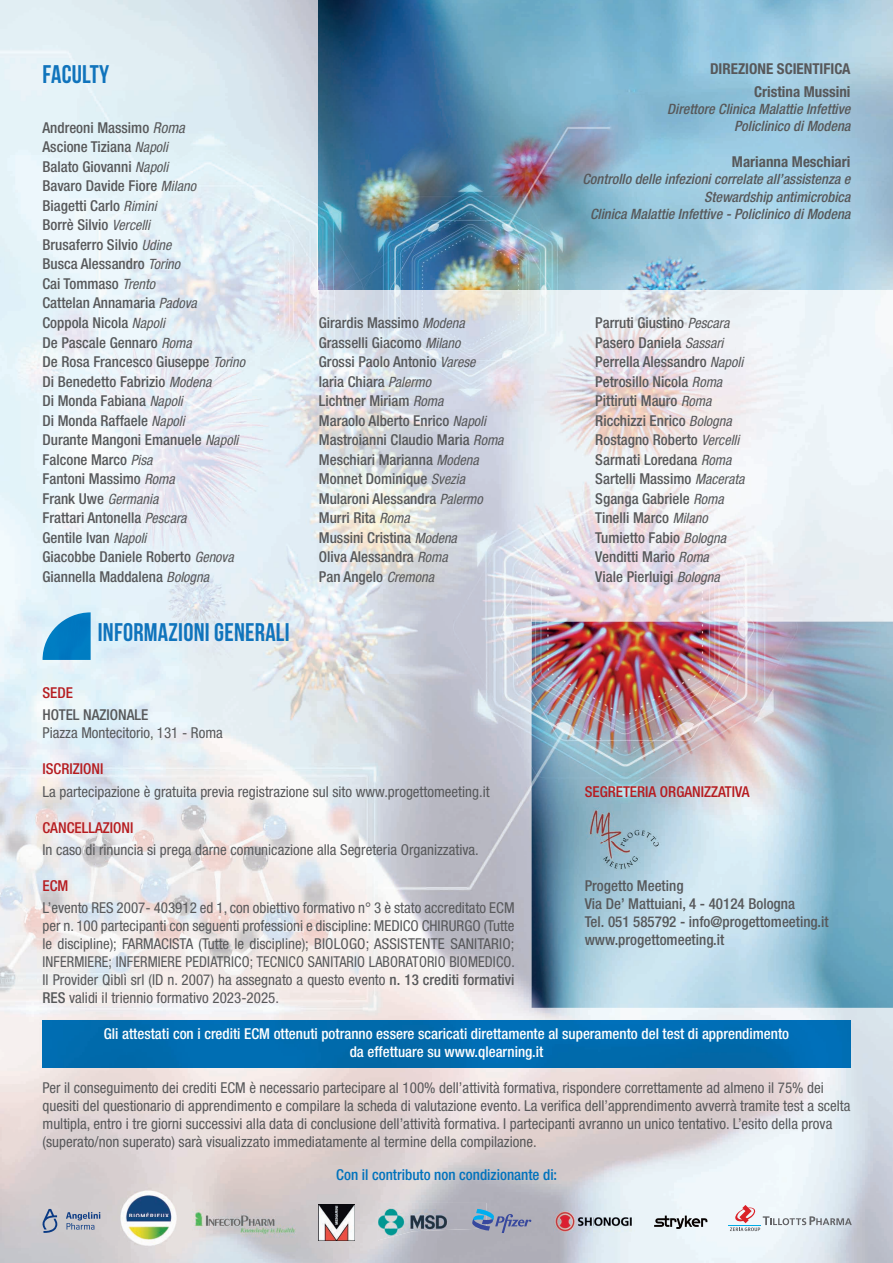
<style>
.page{position:relative;width:893px;height:1263px;background:#fff}
.page>*{position:absolute;margin:0;border:0;box-sizing:border-box;transform-origin:0 0}
.t1{font:25.5px "Bebas Neue";letter-spacing:.01em;color:#1074bc}
.t2{font:500 condensed 15px/19.5px "Helvetica Neue LT Std";color:#57585a}
.t3{font:condensed 15px/18px "Helvetica Neue LT Std";color:#57585a;text-align:justify}
.t4{font:500 condensed 15px/18px "Helvetica Neue LT Std";color:#fff;text-align:center}
.t5{font:500 condensed 15px "Helvetica Neue LT Std";color:#b61c20}
.t6{font:700 condensed 15px/22.2px "Helvetica Neue LT Std";color:#57585a;text-align:right}
.t7{font:500 condensed 15px "Helvetica Neue LT Std";color:#0072bc}
.t8{font:italic 500 condensed 14.25px/17.2px "Helvetica Neue LT Std";color:#57585a;text-align:right}
.s1{font-weight:400;font-style:italic}
.s2{font-weight:400;font-style:italic;font-size:14.25px}
.s3{font-weight:500}
</style>
<div class="page">
<img style="left:0;top:0;width:735px;height:631px">
<img style="left:0;top:631px;width:577px;height:632px">
<img style="left:577px;top:1008px;width:316px;height:255px">
<img style="left:319px;top:0;width:574px;height:289px">
<img style="left:531px;top:622px;width:362px;height:386px">
<img style="left:43px;top:612px;width:48px;height:48px">
<img style="left:43px;top:1020px;width:807px;height:48px">
<img style="left:579px;top:804px;width:89px;height:76px">
<img style="left:378px;top:1203px;width:109px;height:37px">
<svg style="left:43px;top:1209px;width:14px;height:24px"></svg>
<svg style="left:66px;top:1212px;width:34px;height:18px"></svg>
<svg style="left:472px;top:1209px;width:59px;height:24px"></svg>
<hr style="left:728px;top:1225px;width:33px;height:1px;background:#00abe5">
<svg style="left:730px;top:1205px;width:122px;height:26px"></svg>
<img style="left:121px;top:1184px;width:56px;height:67px">
<img style="left:192px;top:1196px;width:103px;height:56px">
<img style="left:319px;top:1204px;width:36px;height:36px">
<svg style="left:654px;top:1215px;width:53px;height:14px"></svg>
<img style="left:553px;top:1211px;width:81px;height:21px">
<h1 class="t1" style="left:43px;top:60px;width:68px">FACULTY</h1>
<p class="t2" style="left:43px;top:118px;width:204px">Andreoni Massimo <span class="s1">Roma<br></span>Ascione Tiziana <span class="s2">Napoli<br></span>Balato Giovanni <span class="s2">Napoli<br></span>Bavaro Davide Fiore <span class="s2">Milano<br></span>Biagetti Carlo <span class="s2">Rimini<br></span>Borrè Silvio <span class="s2">Vercelli<br></span>Brusaferro Silvio <span class="s2">Udine<br></span>Busca Alessandro <span class="s2">Torino<br></span>Cai Tommaso <span class="s2">Trento<br></span>Cattelan Annamaria <span class="s2">Padova<br></span>Coppola Nicola <span class="s2">Napoli<br></span>De Pascale Gennaro <span class="s2">Roma<br></span>De Rosa Francesco Giuseppe <span class="s2">Torino<br></span>Di Benedetto Fabrizio <span class="s2">Modena<br></span>Di Monda Fabiana <span class="s2">Napoli<br></span>Di Monda Raffaele <span class="s2">Napoli<br></span>Durante Mangoni Emanuele <span class="s2">Napoli<br></span>Falcone Marco <span class="s2">Pisa<br></span>Fantoni Massimo <span class="s2">Roma<br></span>Frank Uwe <span class="s2">Germania<br></span>Frattari Antonella <span class="s2">Pescara<br></span>Gentile Ivan <span class="s2">Napoli<br></span>Giacobbe Daniele Roberto <span class="s2">Genova<br></span>Giannella Maddalena <span class="s2">Bologna</span></p>
<h1 class="t1" style="left:98px;top:618px;width:193px">INFORMAZIONI GENERALI</h1>
<p class="t6" style="left:710px;top:58px;width:142px">DIREZIONE SCIENTIFICA<br>Cristina Mussini</p>
<p class="t8" style="left:667px;top:100px;width:185px">Direttore Clinica Malattie Infettive<br>Policlinico di Modena</p>
<p class="t6" style="left:732px;top:150px;width:120px">Marianna Meschiari</p>
<p class="t8" style="left:582px;top:171px;width:269px">Controllo delle infezioni correlate all’assistenza e<br>Stewardship antimicrobica<br>Clinica Malattie Infettive - Policlinico di Modena</p>
<p class="t2" style="left:319px;top:313px;width:186px">Girardis Massimo <span class="s2">Modena<br></span>Grasselli Giacomo <span class="s2">Milano<br></span>Grossi Paolo Antonio <span class="s2">Varese<br></span>Iaria Chiara <span class="s2">Palermo<br></span>Lichtner Miriam <span class="s2">Roma<br></span>Maraolo Alberto Enrico <span class="s2">Napoli<br></span>Mastroianni Claudio Maria <span class="s2">Roma<br></span>Meschiari Marianna <span class="s2">Modena<br></span>Monnet Dominique <span class="s2">Svezia<br></span>Mularoni Alessandra <span class="s2">Palermo<br></span>Murri Rita <span class="s2">Roma<br></span>Mussini Cristina <span class="s2">Modena<br></span>Oliva Alessandra <span class="s2">Roma<br></span>Pan Angelo <span class="s2">Cremona</span></p>
<p class="t2" style="left:595px;top:313px;width:151px">Parruti Giustino <span class="s2">Pescara<br></span>Pasero Daniela <span class="s2">Sassari<br></span>Perrella Alessandro <span class="s2">Napoli<br></span>Petrosillo Nicola <span class="s2">Roma<br></span>Pittiruti Mauro <span class="s2">Roma<br></span>Ricchizzi Enrico <span class="s2">Bologna<br></span>Rostagno Roberto <span class="s2">Vercelli<br></span>Sarmati Loredana <span class="s2">Roma<br></span>Sartelli Massimo <span class="s2">Macerata<br></span>Sganga Gabriele <span class="s2">Roma<br></span>Tinelli Marco <span class="s2">Milano<br></span>Tumietto Fabio <span class="s2">Bologna<br></span>Venditti Mario <span class="s2">Roma<br></span>Viale Pierluigi <span class="s2">Bologna</span></p>
<p class="t5" style="left:43px;top:684px;width:32px">SEDE</p>
<p class="t2" style="left:43px;top:705px;width:107px">HOTEL NAZIONALE</p>
<p class="t3" style="left:43px;top:724px;width:182px">Piazza Montecitorio, 131 - Roma</p>
<p class="t5" style="left:43px;top:760px;width:62px">ISCRIZIONI</p>
<p class="t3" style="left:43px;top:782px;width:449px">La partecipazione è gratuita previa registrazione sul sito www.progettomeeting.it</p>
<p class="t5" style="left:43px;top:818px;width:92px">CANCELLAZIONI</p>
<p class="t3" style="left:43px;top:840px;width:438px">In caso di rinuncia si prega darne comunicazione alla Segreteria Organizzativa.</p>
<p class="t5" style="left:43px;top:877px;width:27px">ECM</p>
<p class="t3" style="left:43px;top:899px;width:474px">L’evento RES 2007- 403912 ed 1, con obiettivo formativo n° 3 è stato accreditato ECM per n. 100 partecipanti con seguenti professioni e discipline: MEDICO CHIRURGO (Tutte le discipline); FARMACISTA (Tutte le discipline); BIOLOGO; ASSISTENTE SANITARIO; INFERMIERE; INFERMIERE PEDIATRICO; TECNICO SANITARIO LABORATORIO BIOMEDICO.<br>Il Provider Qiblì srl (ID n. 2007) ha assegnato a questo evento <span class="s3">n. 13 crediti formativi RES</span> validi il triennio formativo 2023-2025.</p>
<p class="t4" style="left:104px;top:1025px;width:687px">Gli attestati con i crediti ECM ottenuti potranno essere scaricati direttamente al superamento del test di apprendimento da effettuare su www.qlearning.it</p>
<p class="t3" style="left:43px;top:1079px;width:809px;text-align:left">Per il conseguimento dei crediti ECM è necessario partecipare al 100% dell’attività formativa, rispondere correttamente ad almeno il 75% dei quesiti del questionario di apprendimento e compilare la scheda di valutazione evento. La verifica dell’apprendimento avverrà tramite test a scelta multipla, entro i tre giorni successivi alla data di conclusione dell’attività formativa. I partecipanti avranno un unico tentativo. L’esito della prova (superato/non superato) sarà visualizzato immediatamente al termine della compilazione.</p>
<p class="t5" style="left:585px;top:783px;width:166px">SEGRETERIA ORGANIZZATIVA</p>
<p class="t2" style="left:585px;top:877px;width:245px;line-height:18px">Progetto Meeting<br>Via De’ Mattuiani, 4 - 40124 Bologna<br>Tel. 051 585792 - info@progettomeeting.it www.progettomeeting.it</p>
<p class="t7" style="left:336px;top:1166px;width:222px">Con il contributo non condizionante di:</p>
</div>
